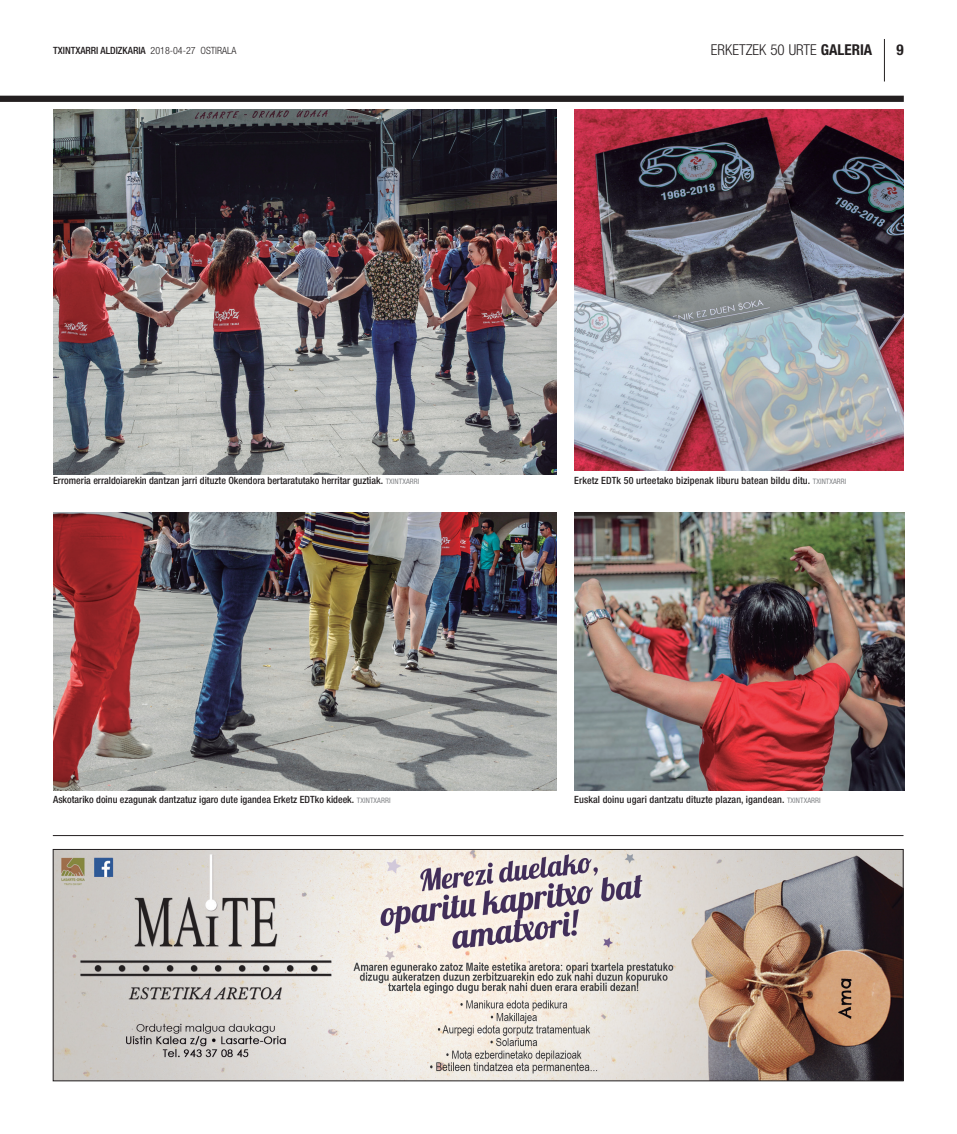
<style>
.page{position:relative;width:957px;height:1134px;background:#fff}
.page>*{position:absolute;margin:0;border:0;box-sizing:border-box;transform-origin:0 0}
.t1{font:300 condensed 15px "Helvetica Neue";color:#231f20}
.t2{font:700 condensed 15px "Helvetica Neue";color:#231f20}
.t3{font:500 condensed 10px "Helvetica Neue";color:#231f20}
.s1{font-weight:300}
.s2{font-weight:700}
.s3{font-weight:400;font-size:7.5px;color:#808285}
</style>
<div class="page">
<hr style="left:884px;top:39px;width:1px;height:42px;background:#231f20">
<div style="left:0;top:96px;width:904px;height:6px;background:#231f20"></div>
<img style="left:55px;top:851px;width:846px;height:228px">
<div style="left:53px;top:849px;width:850px;height:232px;border:1px solid #231f20"></div>
<img style="left:53px;top:513px;width:503px;height:277px">
<img style="left:53px;top:110px;width:503px;height:364px">
<img style="left:574px;top:513px;width:330px;height:277px">
<img style="left:574px;top:110px;width:330px;height:360px">
<hr style="left:53px;top:835px;width:850px;height:1px;background:#231f20">
<p class="t3" style="left:53px;top:45px;width:185px">TXINTXARRI ALDIZKARIA <span class="s1">2018-04-27 OSTIRALA</span></p>
<h1 class="t1" style="left:711px;top:41px;width:163px">ERKETZEK 50 URTE <span class="s2">GALERIA</span></h1>
<h1 class="t2" style="left:896px;top:41px;width:9px">9</h1>
<p class="t3" style="left:53px;top:475px;width:368px">Erromeria erraldoiarekin dantzan jarri dituzte Okendora bertaratutako herritar guztiak. <span class="s3">TXINTXARRI</span></p>
<p class="t3" style="left:53px;top:794px;width:339px">Askotariko doinu ezagunak dantzatuz igaro dute igandea Erketz EDTko kideek. <span class="s3">TXINTXARRI</span></p>
<p class="t3" style="left:574px;top:475px;width:274px">Erketz EDTk 50 urteetako bizipenak liburu batean bildu ditu. <span class="s3">TXINTXARRI</span></p>
<p class="t3" style="left:574px;top:794px;width:248px">Euskal doinu ugari dantzatu dituzte plazan, igandean. <span class="s3">TXINTXARRI</span></p>
</div>
